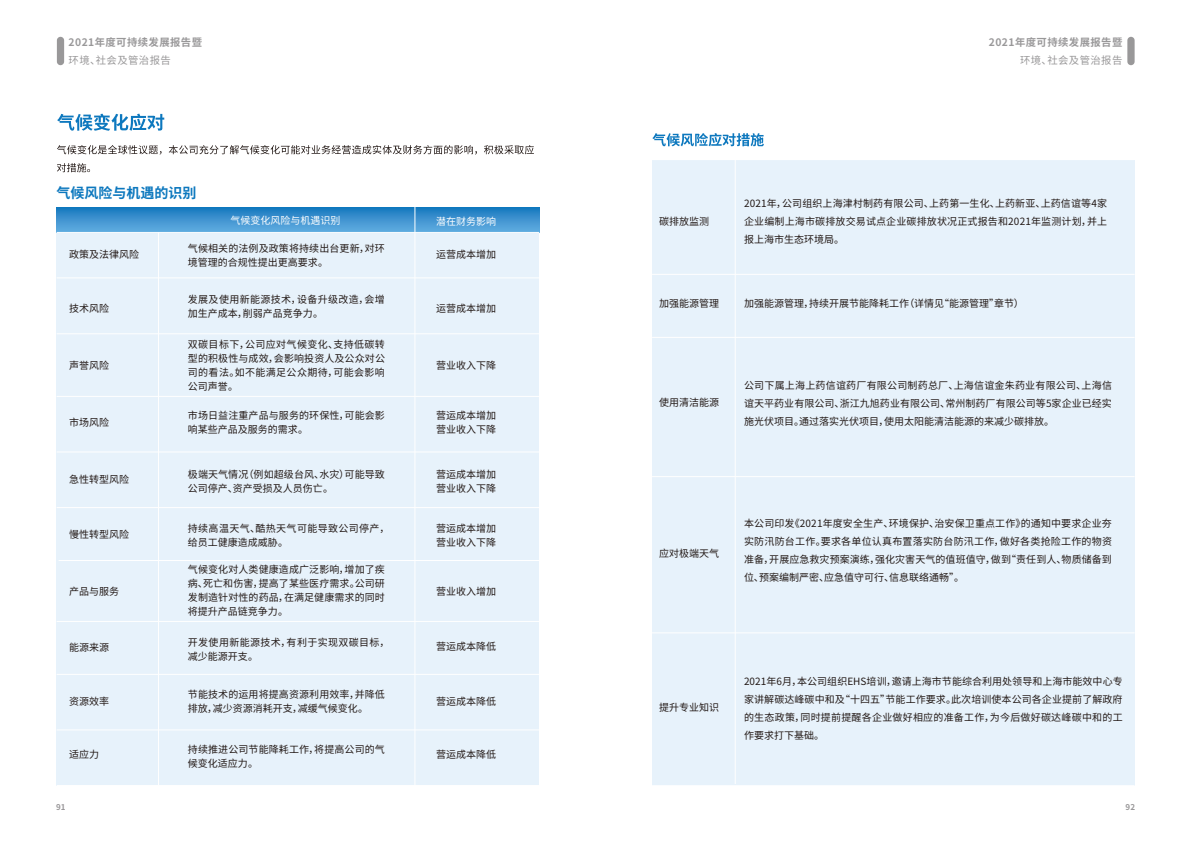
<style>
.page{position:relative;width:1191px;height:842px;background:#fff}
.page>*{position:absolute;margin:0;border:0;box-sizing:border-box;transform-origin:0 0}
.t1{font:700 14px "Source Han Sans CN";color:#0d78be}
.t2{font:700 10.4px "Source Han Sans CN";letter-spacing:.04em;color:#999899}
.t3{font:10.4px "Source Han Sans CN";letter-spacing:.04em;color:#999899}
.t4{font:10px/14px "Source Han Sans CN";letter-spacing:.005em;color:#221815}
.t5{font:10px/14px "Source Han Sans CN";letter-spacing:.035em;color:#221815}
.t6{font:10px "Source Han Sans CN";color:#fff}
.t7{font:700 8px "Source Han Sans CN";color:#999799}
.t8{font:700 8px "Source Han Sans CN";color:#999899}
</style>
<div class="page">
<div style="left:57px;top:208px;width:482px;height:578px;background:#e7f2fb"></div>
<div style="left:57px;top:208px;width:482px;height:24px;background:linear-gradient(to bottom,#1d7bc0,#5fabdf)"></div>
<svg style="left:57px;top:145px;width:105px;height:10px"></svg>
<svg style="left:169px;top:145px;width:308px;height:10px"></svg>
<svg style="left:484px;top:145px;width:50px;height:9px"></svg>
<svg style="left:57px;top:163px;width:33px;height:9px"></svg>
<div style="left:652px;top:160px;width:482px;height:626px;background:#e7f2fb"></div>
<div style="left:57px;top:37px;width:7px;height:28px;background:#999899;border-radius:4px"></div>
<div style="left:1127px;top:37px;width:7px;height:28px;background:#999899;border-radius:4px"></div>
<hr style="left:57px;top:232px;width:482px;height:1px;background:#fff">
<hr style="left:57px;top:277px;width:482px;height:1px;background:#fff">
<hr style="left:57px;top:333px;width:482px;height:1px;background:#fff">
<hr style="left:57px;top:396px;width:482px;height:1px;background:#fff">
<hr style="left:57px;top:451px;width:482px;height:1px;background:#fff">
<hr style="left:57px;top:507px;width:482px;height:1px;background:#fff">
<hr style="left:59px;top:560px;width:482px;height:1px;background:#fff">
<hr style="left:57px;top:621px;width:482px;height:1px;background:#fff">
<hr style="left:57px;top:674px;width:482px;height:1px;background:#fff">
<hr style="left:57px;top:729px;width:482px;height:1px;background:#fff">
<hr style="left:57px;top:785px;width:482px;height:1px;background:#fff">
<hr style="left:158px;top:232px;width:1px;height:556px;background:#fff">
<hr style="left:414px;top:199px;width:1px;height:589px;background:#fff">
<svg style="left:57px;top:114px;width:107px;height:17px"></svg>
<hr style="left:652px;top:274px;width:482px;height:1px;background:#fff">
<hr style="left:652px;top:337px;width:482px;height:1px;background:#fff">
<hr style="left:652px;top:476px;width:482px;height:1px;background:#fff">
<hr style="left:652px;top:632px;width:482px;height:1px;background:#fff">
<hr style="left:652px;top:785px;width:482px;height:1px;background:#fff">
<svg style="left:652px;top:133px;width:112px;height:13px"></svg>
<hr style="left:734px;top:160px;width:1px;height:624px;background:#fff">
<p class="t2" style="left:69px;top:36px;width:135px">2021年度可持续发展报告暨</p>
<p class="t2" style="left:989px;top:36px;width:135px">2021年度可持续发展报告暨</p>
<p class="t3" style="left:69px;top:54px;width:104px">环境、社会及管治报告</p>
<p class="t3" style="left:1020px;top:54px;width:104px">环境、社会及管治报告</p>
<h1 class="t1" style="left:57px;top:185px;width:142px">气候风险与机遇的识别</h1>
<p class="t4" style="left:69px;top:248px;width:72px">政策及法律风险</p>
<p class="t4" style="left:69px;top:301px;width:41px">技术风险</p>
<p class="t4" style="left:69px;top:358px;width:41px">声誉风险</p>
<p class="t4" style="left:69px;top:415px;width:41px">市场风险</p>
<p class="t4" style="left:69px;top:472px;width:62px">急性转型风险</p>
<p class="t4" style="left:69px;top:528px;width:62px">慢性转型风险</p>
<p class="t4" style="left:69px;top:584px;width:51px">产品与服务</p>
<p class="t4" style="left:69px;top:641px;width:41px">能源来源</p>
<p class="t4" style="left:69px;top:695px;width:41px">资源效率</p>
<p class="t4" style="left:69px;top:748px;width:31px">适应力</p>
<p class="t6" style="left:230px;top:215px;width:111px">气候变化风险与机遇识别</p>
<p class="t6" style="left:436px;top:215px;width:61px">潜在财务影响</p>
<p class="t4" style="left:436px;top:248px;width:61px">运营成本增加</p>
<p class="t4" style="left:188px;top:241px;width:199px">气候相关的法例及政策将持续出台更新，对环境管理的合规性提出更高要求。</p>
<p class="t5" style="left:188px;top:293px;width:199px">发展及使用新能源技术，设备升级改造，会增加生产成本，削弱产品竞争力。</p>
<p class="t4" style="left:188px;top:338px;width:199px;text-align:justify">双碳目标下，公司应对气候变化、支持低碳转型的积极性与成效，会影响投资人及公众对公司的看法。如不能满足公众期待，可能会影响公司声誉。</p>
<p class="t4" style="left:188px;top:408px;width:199px">市场日益注重产品与服务的环保性，可能会影响某些产品及服务的需求。</p>
<p class="t4" style="left:188px;top:467px;width:199px">极端天气情况（例如超级台风、水灾）可能导致公司停产、资产受损及人员伤亡。</p>
<p class="t5" style="left:188px;top:521px;width:203px">持续高温天气、酷热天气可能导致公司停产，给员工健康造成威胁。</p>
<p class="t4" style="left:188px;top:563px;width:199px;text-align:justify">气候变化对人类健康造成广泛影响，增加了疾病、死亡和伤害，提高了某些医疗需求。公司研发制造针对性的药品，在满足健康需求的同时将提升产品链竞争力。</p>
<p class="t5" style="left:188px;top:636px;width:203px">开发使用新能源技术，有利于实现双碳目标，减少能源开支。</p>
<p class="t4" style="left:188px;top:688px;width:199px">节能技术的运用将提高资源利用效率，并降低排放，减少资源消耗开支，减缓气候变化。</p>
<p class="t4" style="left:188px;top:743px;width:199px">持续推进公司节能降耗工作，将提高公司的气候变化适应力。</p>
<p class="t4" style="left:436px;top:301px;width:61px">运营成本增加</p>
<p class="t4" style="left:436px;top:358px;width:61px">营业收入下降</p>
<p class="t4" style="left:436px;top:408px;width:61px">营运成本增加营业收入下降</p>
<p class="t4" style="left:436px;top:467px;width:61px">营运成本增加营业收入下降</p>
<p class="t4" style="left:436px;top:521px;width:61px">营运成本增加营业收入下降</p>
<p class="t4" style="left:436px;top:585px;width:61px">营业收入增加</p>
<p class="t4" style="left:436px;top:640px;width:61px">营运成本降低</p>
<p class="t4" style="left:436px;top:695px;width:61px">营运成本降低</p>
<p class="t4" style="left:436px;top:748px;width:61px">营运成本降低</p>
<p class="t4" style="left:659px;top:214px;width:51px">碳排放监测</p>
<p class="t4" style="left:659px;top:297px;width:61px">加强能源管理</p>
<p class="t4" style="left:744px;top:195px;width:365px;line-height:18px;text-align:justify">2021年，公司组织上海津村制药有限公司、上药第一生化、上药新亚、上药信谊等4家企业编制上海市碳排放交易试点企业碳排放状况正式报告和2021年监测计划，并上报上海市生态环境局。</p>
<p class="t4" style="left:744px;top:297px;width:281px">加强能源管理，持续开展节能降耗工作（详情见“能源管理”章节）</p>
<p class="t4" style="left:659px;top:396px;width:61px">使用清洁能源</p>
<p class="t4" style="left:744px;top:376px;width:369px;line-height:18px;text-align:justify">公司下属上海上药信谊药厂有限公司制药总厂、上海信谊金朱药业有限公司、上海信谊天平药业有限公司、浙江九旭药业有限公司、常州制药厂有限公司等5家企业已经实施光伏项目。通过落实光伏项目，使用太阳能清洁能源的来减少碳排放。</p>
<p class="t4" style="left:659px;top:546px;width:61px">应对极端天气</p>
<p class="t4" style="left:744px;top:514px;width:369px;line-height:18px;text-align:justify">本公司印发《2021年度安全生产、环境保护、治安保卫重点工作》的通知中要求企业夯实防汛防台工作。要求各单位认真布置落实防台防汛工作，做好各类抢险工作的物资准备，开展应急救灾预案演练，强化灾害天气的值班值守，做到“责任到人、物质储备到位、预案编制严密、应急值守可行、信息联络通畅”。</p>
<p class="t4" style="left:659px;top:700px;width:61px">提升专业知识</p>
<p class="t4" style="left:744px;top:673px;width:380px;line-height:18px;text-align:justify">2021年6月，本公司组织EHS培训，邀请上海市节能综合利用处领导和上海市能效中心专家讲解碳达峰碳中和及“十四五”节能工作要求。此次培训使本公司各企业提前了解政府的生态政策，同时提前提醒各企业做好相应的准备工作，为今后做好碳达峰碳中和的工作要求打下基础。</p>
<p class="t7" style="left:56px;top:802px;width:11px">91</p>
<p class="t8" style="left:1125px;top:802px;width:11px">92</p>
</div>
